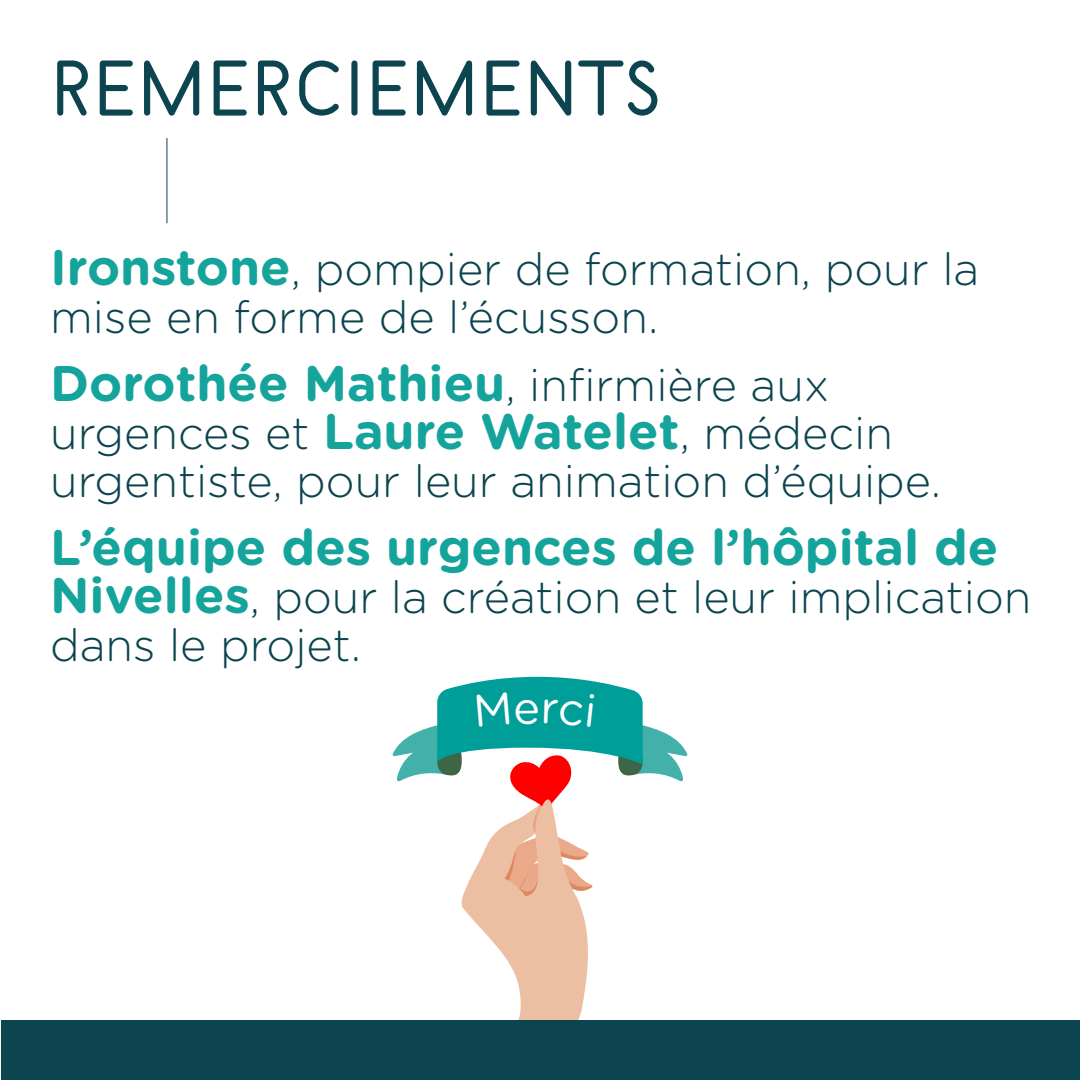
<style>
.page{position:relative;width:1080px;height:1080px;background:#fff}
.page>*{position:absolute;margin:0;border:0;box-sizing:border-box;transform-origin:0 0}
.t1{font:70px "Belgika 8 th";color:#0c444f}
.Titre_2{font:700 50px "Gotham Rounded";color:#15a49c}
.Titre_2-2{font:300 45px/48px "Gotham Rounded";color:#0b444f}
.s1{font-weight:700;font-size:50px;color:#15a49c}
.s2{font-weight:300;font-size:45px;color:#0b444f}
</style>
<div class="page">
<hr style="left:167px;top:138px;width:1px;height:85px;background:#0c444f">
<div style="left:1px;top:1020px;width:1079px;height:60px;background:#0c444f"></div>
<svg style="left:393px;top:677px;width:294px;height:343px"></svg>
<p class="t1" style="left:50px;top:45px;width:614px">REMERCIEMENTS</p>
<p class="Titre_2-2" style="left:50px;top:243px;width:931px"><span class="s1">Ironstone</span>, pompier de formation, pour la mise en forme de l’écusson.</p>
<p class="Titre_2" style="left:50px;top:347px;width:781px">Dorothée Mathieu<span class="s2">, infirmière aux</span></p>
<p class="Titre_2-2" style="left:50px;top:407px;width:893px">urgences et <span class="s1">Laure Watelet</span>, médecin urgentiste, pour leur animation d’équipe.</p>
<p class="Titre_2" style="left:50px;top:511px;width:950px">L’équipe des urgences de l’hôpital de</p>
<p class="Titre_2-2" style="left:50px;top:571px;width:983px"><span class="s1">Nivelles</span>, pour la création et leur implication dans le projet.</p>
</div>
